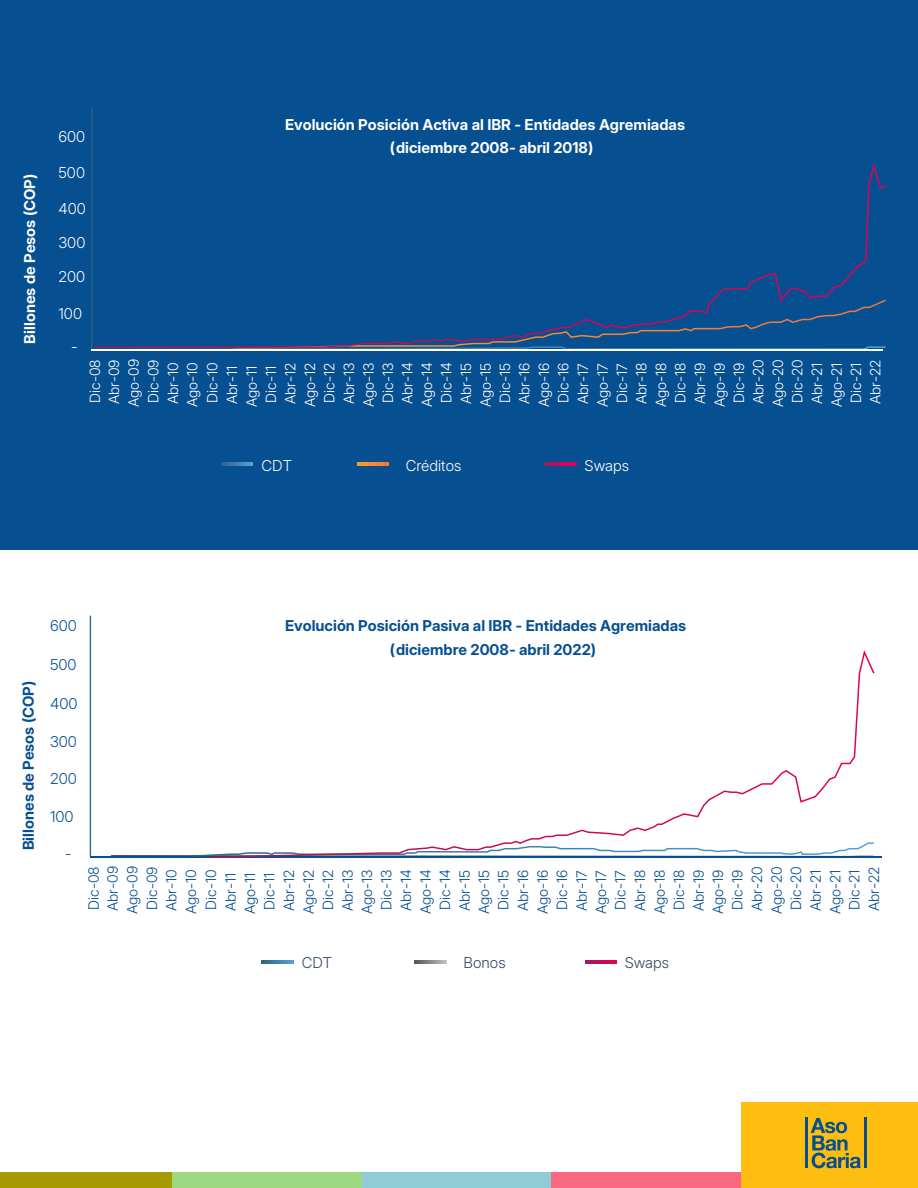
<style>
.page{position:relative;width:918px;height:1188px;background:#fff}
.page>*{position:absolute;margin:0;border:0;box-sizing:border-box;transform-origin:0 0}
.t1{font:700 15px/23.5px "Inter 24 pt";color:#fff}
.t2{font:700 15px/23.5px "Inter 24 pt";color:#064f91}
.t3{font:300 15px/32.5px "Inter 24 pt";color:#fff;text-align:center}
.t4{font:300 15px "Inter 24 pt";color:#064f91}
.t5{font:300 15px "Inter 24 pt";color:#334a69}
.t6{font:300 14.25px/19.5px "Inter 24 pt";color:#fff;text-align:center}
.t7{font:300 14.25px/19.5px "Inter 24 pt";color:#064f91;text-align:center}
</style>
<div class="page">
<div style="left:0;top:0;width:918px;height:550px;background:#064f91"></div>
<svg style="left:221px;top:463px;width:32px;height:3px"></svg>
<svg style="left:357px;top:463px;width:32px;height:3px"></svg>
<svg style="left:545px;top:463px;width:32px;height:3px"></svg>
<svg style="left:262px;top:960px;width:31px;height:3px"></svg>
<svg style="left:415px;top:960px;width:31px;height:3px"></svg>
<svg style="left:585px;top:960px;width:32px;height:3px"></svg>
<svg style="left:95px;top:163px;width:791px;height:186px"></svg>
<hr style="left:91px;top:349px;width:792px;height:2px;background:#fff">
<hr style="left:90px;top:856px;width:792px;height:1px;background:#064f91">
<svg style="left:109px;top:854px;width:101px;height:4px"></svg>
<svg style="left:210px;top:650px;width:666px;height:208px"></svg>
<div style="left:0;top:1172px;width:172px;height:16px;background:#a69b03"></div>
<div style="left:172px;top:1172px;width:190px;height:16px;background:#9dd883"></div>
<div style="left:362px;top:1172px;width:189px;height:16px;background:#8fccd6"></div>
<div style="left:551px;top:1172px;width:190px;height:16px;background:#fa6780"></div>
<div style="left:741px;top:1102px;width:177px;height:86px;background:#febe10"></div>
<svg style="left:811px;top:1118px;width:50px;height:50px"></svg>
<hr style="left:864px;top:1117px;width:3px;height:51px;background:#064f91">
<hr style="left:805px;top:1117px;width:3px;height:51px;background:#064f91">
<p class="t1" style="left:18px;top:344px;width:171px;rotate:-90deg">Billones de Pesos (COP)</p>
<p class="t3" style="left:58px;top:120px;width:28px">600</p>
<p class="t3" style="left:58px;top:156px;width:28px">500</p>
<p class="t3" style="left:58px;top:192px;width:29px">400</p>
<p class="t3" style="left:58px;top:226px;width:28px">300</p>
<p class="t3" style="left:58px;top:260px;width:28px">200</p>
<p class="t3" style="left:58px;top:297px;width:25px">100 -</p>
<p class="t1" style="left:390px;top:112px;width:297px;text-indent:-105px">Evolución Posición Activa al IBR - Entidades Agremiadas (diciembre 2008- abril 2018)</p>
<p class="t6" style="left:85px;top:407px;width:50px;rotate:-90deg">Dic-08<br>Abr-09<br>Ago-09<br>Dic-09<br>Abr-10<br>Ago-10<br>Dic-10<br>Abr-11<br>Ago-11<br>Dic-11<br>Abr-12<br>Ago-12<br>Dic-12<br>Abr-13<br>Ago-13<br>Dic-13<br>Abr-14<br>Ago-14<br>Dic-14<br>Abr-15<br>Ago-15<br>Dic-15<br>Abr-16<br>Ago-16<br>Dic-16<br>Abr-17<br>Ago-17<br>Dic-17<br>Abr-18<br>Ago-18<br>Dic-18<br>Abr-19<br>Ago-19<br>Dic-19<br>Abr-20<br>Ago-20<br>Dic-20<br>Abr-21<br>Ago-21<br>Dic-21<br>Abr-22</p>
<p class="t3" style="left:262px;top:449px;width:32px">CDT</p>
<p class="t3" style="left:406px;top:449px;width:57px">Créditos</p>
<p class="t3" style="left:585px;top:449px;width:46px">Swaps</p>
<p class="t2" style="left:16px;top:850px;width:171px;rotate:-90deg">Billones de Pesos (COP)</p>
<p class="t4" style="left:50px;top:615px;width:28px">600</p>
<p class="t4" style="left:50px;top:654px;width:28px">500</p>
<p class="t4" style="left:50px;top:692px;width:29px">400</p>
<p class="t4" style="left:50px;top:730px;width:28px">300</p>
<p class="t4" style="left:50px;top:768px;width:28px">200</p>
<p class="t4" style="left:50px;top:806px;width:25px">100</p>
<p class="t4" style="left:65px;top:842px;width:8px">-</p>
<p class="t2" style="left:390px;top:613px;width:298px;text-indent:-105px">Evolución Posición Pasiva al IBR - Entidades Agremiadas (diciembre 2008- abril 2022)</p>
<p class="t7" style="left:83px;top:914px;width:50px;rotate:-90deg">Dic-08<br>Abr-09<br>Ago-09<br>Dic-09<br>Abr-10<br>Ago-10<br>Dic-10<br>Abr-11<br>Ago-11<br>Dic-11<br>Abr-12<br>Ago-12<br>Dic-12<br>Abr-13<br>Ago-13<br>Dic-13<br>Abr-14<br>Ago-14<br>Dic-14<br>Abr-15<br>Ago-15<br>Dic-15<br>Abr-16<br>Ago-16<br>Dic-16<br>Abr-17<br>Ago-17<br>Dic-17<br>Abr-18<br>Ago-18<br>Dic-18<br>Abr-19<br>Ago-19<br>Dic-19<br>Abr-20<br>Ago-20<br>Dic-20<br>Abr-21<br>Ago-21<br>Dic-21<br>Abr-22</p>
<p class="t5" style="left:302px;top:952px;width:32px">CDT</p>
<p class="t5" style="left:464px;top:952px;width:44px">Bonos</p>
<p class="t5" style="left:625px;top:952px;width:46px">Swaps</p>
</div>
